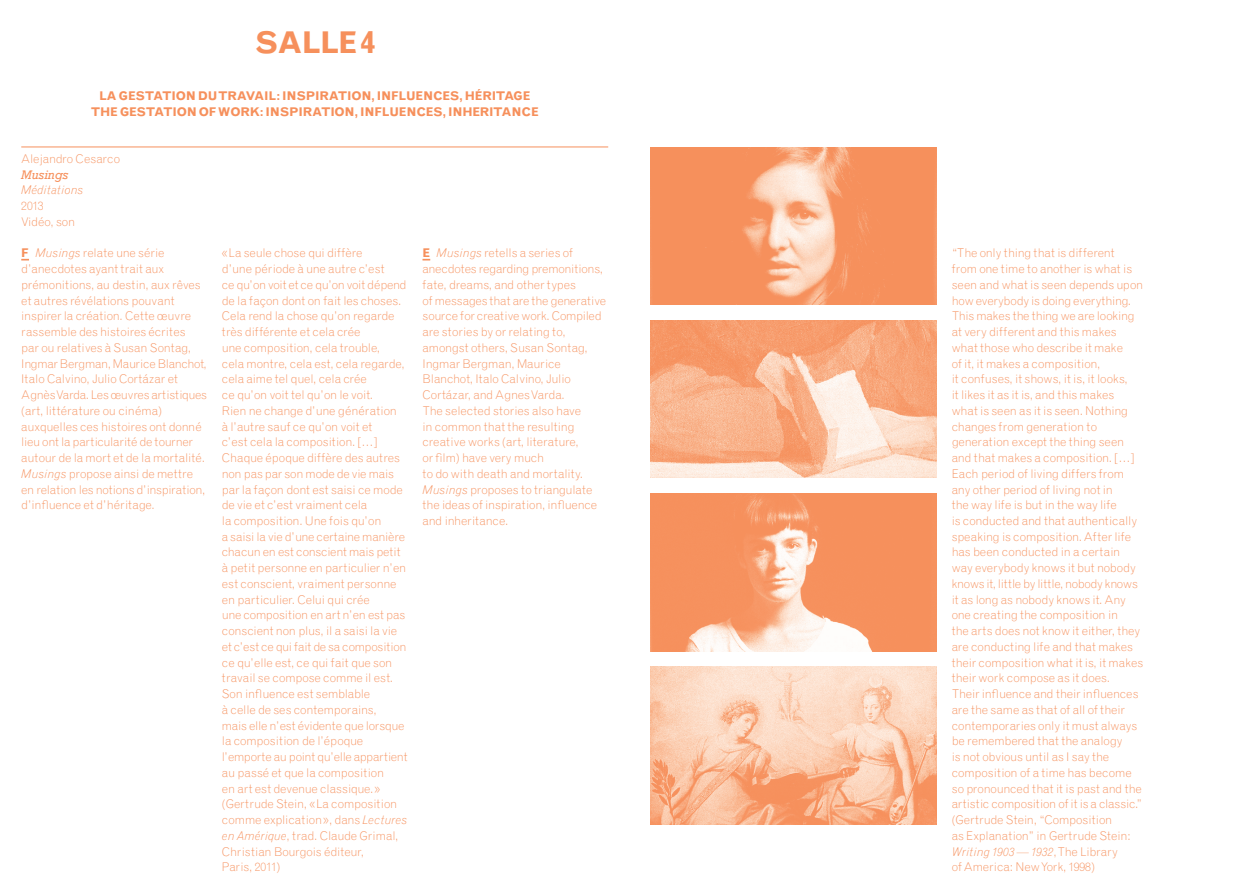
<style>
.page{position:relative;width:1259px;height:893px;background:#fff}
.page>*{position:absolute;margin:0;border:0;box-sizing:border-box;transform-origin:0 0}
.t1{font:700 30px "Grotesque";letter-spacing:-.04em;color:#f6905c}
.t2{font:italic 12.75px "Rockwell";color:#f6905c}
.t3{font:300 12px/15.8px "Grotesque";letter-spacing:-.01em;color:#f6905c}
.t4{font:700 12px/15.8px "Grotesque";letter-spacing:-.02em;color:#f6905c;text-align:center}
.t5{font:italic 300 12px "Grotesque";letter-spacing:.005em;color:#f6905c}
.s1{font-weight:700}
.s2{font-style:italic}
</style>
<div class="page">
<img style="left:651px;top:147px;width:285px;height:158px">
<img style="left:651px;top:494px;width:285px;height:157px">
<img style="left:651px;top:667px;width:285px;height:157px">
<img style="left:651px;top:320px;width:285px;height:158px">
<hr style="left:21px;top:147px;width:587px;height:1px;background:#f6905c">
<h1 class="t1" style="left:254px;top:24px;width:122px">SALLE 4</h1>
<p class="t4" style="left:91px;top:88px;width:449px">LA GESTATION DU TRAVAIL : INSPIRATION, INFLUENCES, HÉRITAGE<br>THE GESTATION OF WORK: INSPIRATION, INFLUENCES, INHERITANCE</p>
<p class="t3" style="left:21px;top:151px;width:100px">Alejandro Cesarco</p>
<p class="t2" style="left:21px;top:167px;width:48px">Musings</p>
<p class="t5" style="left:21px;top:183px;width:64px">Méditations</p>
<p class="t3" style="left:21px;top:198px;width:55px">2013<br>Vidéo, son</p>
<p class="t3" style="left:21px;top:245px;width:187px"><span class="s1">F</span> <span class="s2">Musings</span> relate une série d’anecdotes ayant trait aux prémonitions, au destin, aux rêves et autres révélations pouvant inspirer la création. Cette œuvre rassemble des histoires écrites<br>par ou relatives à Susan Sontag, Ingmar Bergman, Maurice Blanchot, Italo Calvino, Julio Cortázar et Agnès Varda. Les œuvres artistiques (art, littérature ou cinéma) auxquelles ces histoires ont donné lieu ont la particularité de tourner autour de la mort et de la mortalité.<br><span class="s2">Musings</span> propose ainsi de mettre en relation les notions d’inspiration, d’influence et d’héritage.</p>
<p class="t3" style="left:222px;top:245px;width:187px">« La seule chose qui diffère<br>d’une période à une autre c’est<br>ce qu’on voit et ce qu’on voit dépend de la façon dont on fait les choses.<br>Cela rend la chose qu’on regarde très différente et cela crée<br>une composition, cela trouble,<br>cela montre, cela est, cela regarde, cela aime tel quel, cela crée<br>ce qu’on voit tel qu’on le voit.<br>Rien ne change d’une génération<br>à l’autre sauf ce qu’on voit et<br>c’est cela la composition. […]<br>Chaque époque diffère des autres non pas par son mode de vie mais par la façon dont est saisi ce mode de vie et c’est vraiment cela<br>la composition. Une fois qu’on<br>a saisi la vie d’une certaine manière chacun en est conscient mais petit à petit personne en particulier n’en est conscient, vraiment personne en particulier. Celui qui crée<br>une composition en art n’en est pas conscient non plus, il a saisi la vie et c’est ce qui fait de sa composition ce qu’elle est, ce qui fait que son travail se compose comme il est.<br>Son influence est semblable<br>à celle de ses contemporains,<br>mais elle n’est évidente que lorsque la composition de l’époque l’emporte au point qu’elle appartient au passé et que la composition<br>en art est devenue classique. » (Gertrude Stein, « La composition comme explication », dans <span class="s2">Lectures en Amérique</span>, trad. Claude Grimal,<br>Christian Bourgois éditeur,<br>Paris, 2011)</p>
<p class="t3" style="left:422px;top:245px;width:185px"><span class="s1">E</span> <span class="s2">Musings</span> retells a series of anecdotes regarding premonitions, fate, dreams, and other types<br>of messages that are the generative source for creative work. Compiled are stories by or relating to, amongst others, Susan Sontag,<br>Ingmar Bergman, Maurice<br>Blanchot, Italo Calvino, Julio<br>Cortázar, and Agnes Varda.<br>The selected stories also have<br>in common that the resulting creative works (art, literature,<br>or film) have very much<br>to do with death and mortality.<br><span class="s2">Musings</span> proposes to triangulate the ideas of inspiration, influence and inheritance.</p>
<p class="t3" style="left:951px;top:245px;width:193px">“The only thing that is different<br>from one time to another is what is seen and what is seen depends upon how everybody is doing everything.<br>This makes the thing we are looking at very different and this makes what those who describe it make<br>of it, it makes a composition,<br>it confuses, it shows, it is, it looks,<br>it likes it as it is, and this makes what is seen as it is seen. Nothing changes from generation to generation except the thing seen and that makes a composition. […] Each period of living differs from any other period of living not in<br>the way life is but in the way life<br>is conducted and that authentically speaking is composition. After life has been conducted in a certain way everybody knows it but nobody knows it, little by little, nobody knows it as long as nobody knows it. Any one creating the composition in<br>the arts does not know it either, they are conducting life and that makes their composition what it is, it makes their work compose as it does.<br>Their influence and their influences are the same as that of all of their contemporaries only it must always be remembered that the analogy<br>is not obvious until as I say the composition of a time has become so pronounced that it is past and the artistic composition of it is a classic.” (Gertrude Stein, “Composition<br>as Explanation” in Gertrude Stein:<br><span class="s2">Writing 1903 — 1932</span>, The Library<br>of America: New York, 1998)</p>
</div>
